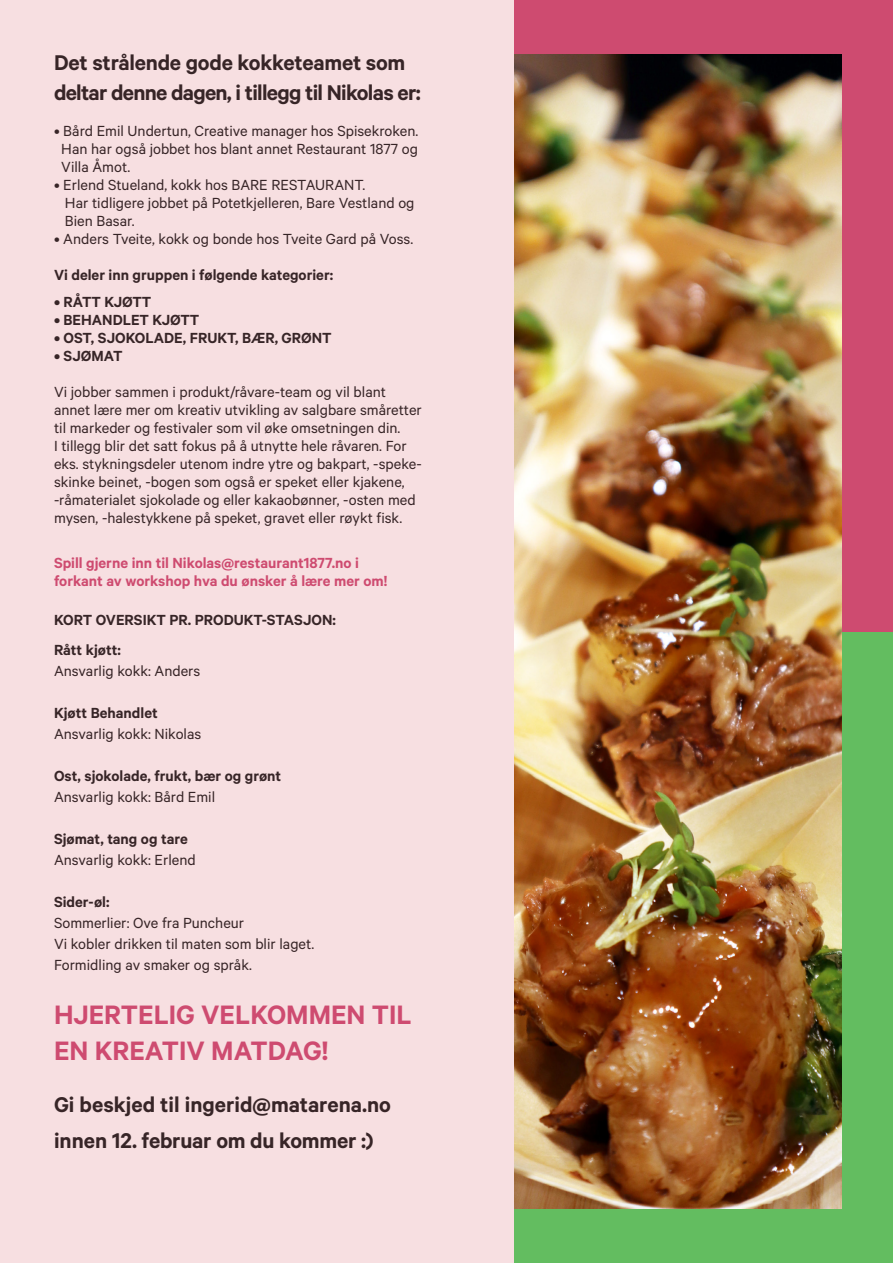
<style>
.page{position:relative;width:893px;height:1263px;background:#fff}
.page>*{position:absolute;margin:0;border:0;box-sizing:border-box;transform-origin:0 0}
.t1{font:600 30px/36px "Calibre";color:#ce4b70}
.t2{font:600 24px/30px "Calibre";letter-spacing:-.03em;color:#372527}
.t3{font:600 24px/36px "Calibre";letter-spacing:-.01em;color:#372527}
.t4{font:16.5px/18px "Calibre";color:#372527}
.t5{font:600 16.5px "Calibre";color:#372527}
.t6{font:600 16.5px "Calibre";color:#ce4b70}
</style>
<div class="page">
<div style="left:0;top:0;width:514px;height:1263px;background:#f7dfe1"></div>
<div style="left:514px;top:0;width:379px;height:633px;background:#ce4b70"></div>
<div style="left:514px;top:633px;width:379px;height:630px;background:#63bd60"></div>
<img style="left:514px;top:54px;width:327px;height:1155px">
<p class="t2" style="left:54px;top:46px;width:368px">Det strålende gode kokketeamet som deltar denne dagen, i tillegg til Nikolas er:</p>
<p class="t4" style="left:61px;top:121px;width:359px;text-align:justify;text-indent:-7px">• Bård Emil Undertun, Creative manager hos Spisekroken.<br>Han har også jobbet hos blant annet Restaurant 1877 og Villa Åmot.</p>
<p class="t4" style="left:65px;top:175px;width:351px;text-indent:-11px">• Erlend Stueland, kokk hos BARE RESTAURANT.<br>Har tidligere jobbet på Potetkjelleren, Bare Vestland og<br>Bien Basar.</p>
<p class="t4" style="left:54px;top:229px;width:361px">• Anders Tveite, kokk og bonde hos Tveite Gard på Voss.</p>
<p class="t5" style="left:54px;top:265px;width:281px">Vi deler inn gruppen i følgende kategorier:</p>
<p class="t5" style="left:54px;top:292px;width:99px">• RÅTT KJØTT</p>
<p class="t5" style="left:54px;top:310px;width:147px">• BEHANDLET KJØTT</p>
<p class="t5" style="left:54px;top:328px;width:279px">• OST, SJOKOLADE, FRUKT, BÆR, GRØNT</p>
<p class="t5" style="left:54px;top:346px;width:70px">• SJØMAT</p>
<p class="t4" style="left:54px;top:382px;width:334px">Vi jobber sammen i produkt/råvare-team og vil blant</p>
<p class="t4" style="left:54px;top:400px;width:369px">annet lære mer om kreativ utvikling av salgbare småretter til markeder og festivaler som vil øke omsetningen din.</p>
<p class="t4" style="left:54px;top:436px;width:369px">I tillegg blir det satt fokus på å utnytte hele råvaren. For eks. stykningsdeler utenom indre ytre og bakpart, -speke&shy;skinke beinet, -bogen som også er speket eller kjakene,</p>
<p class="t4" style="left:54px;top:490px;width:363px">-råmaterialet sjokolade og eller kakaobønner, -osten med mysen, -halestykkene på speket, gravet eller røykt fisk.</p>
<p class="t6" style="left:54px;top:553px;width:306px">Spill gjerne inn til Nikolas@restaurant1877.no i</p>
<p class="t6" style="left:54px;top:571px;width:335px">forkant av workshop hva du ønsker å lære mer om!</p>
<p class="t5" style="left:54px;top:610px;width:283px">KORT OVERSIKT PR. PRODUKT-STASJON:</p>
<p class="t5" style="left:54px;top:640px;width:68px">Rått kjøtt:</p>
<p class="t4" style="left:54px;top:661px;width:148px">Ansvarlig kokk: Anders</p>
<p class="t5" style="left:54px;top:703px;width:105px">Kjøtt Behandlet</p>
<p class="t4" style="left:54px;top:724px;width:149px">Ansvarlig kokk: Nikolas</p>
<p class="t5" style="left:54px;top:766px;width:229px">Ost, sjokolade, frukt, bær og grønt</p>
<p class="t4" style="left:54px;top:787px;width:163px">Ansvarlig kokk: Bård Emil</p>
<p class="t5" style="left:54px;top:829px;width:135px">Sjømat, tang og tare</p>
<p class="t4" style="left:54px;top:850px;width:143px">Ansvarlig kokk: Erlend</p>
<p class="t5" style="left:54px;top:892px;width:57px">Sider-øl:</p>
<p class="t4" style="left:54px;top:913px;width:192px">Sommerlier: Ove fra Puncheur</p>
<p class="t4" style="left:54px;top:934px;width:262px">Vi kobler drikken til maten som blir laget.</p>
<p class="t4" style="left:54px;top:955px;width:200px">Formidling av smaker og språk.</p>
<p class="t1" style="left:54px;top:995px;width:359px">HJERTELIG VELKOMMEN TIL<br>EN KREATIV MATDAG!</p>
<p class="t3" style="left:54px;top:1086px;width:338px">Gi beskjed til ingerid@matarena.no innen 12. februar om du kommer :)</p>
</div>
